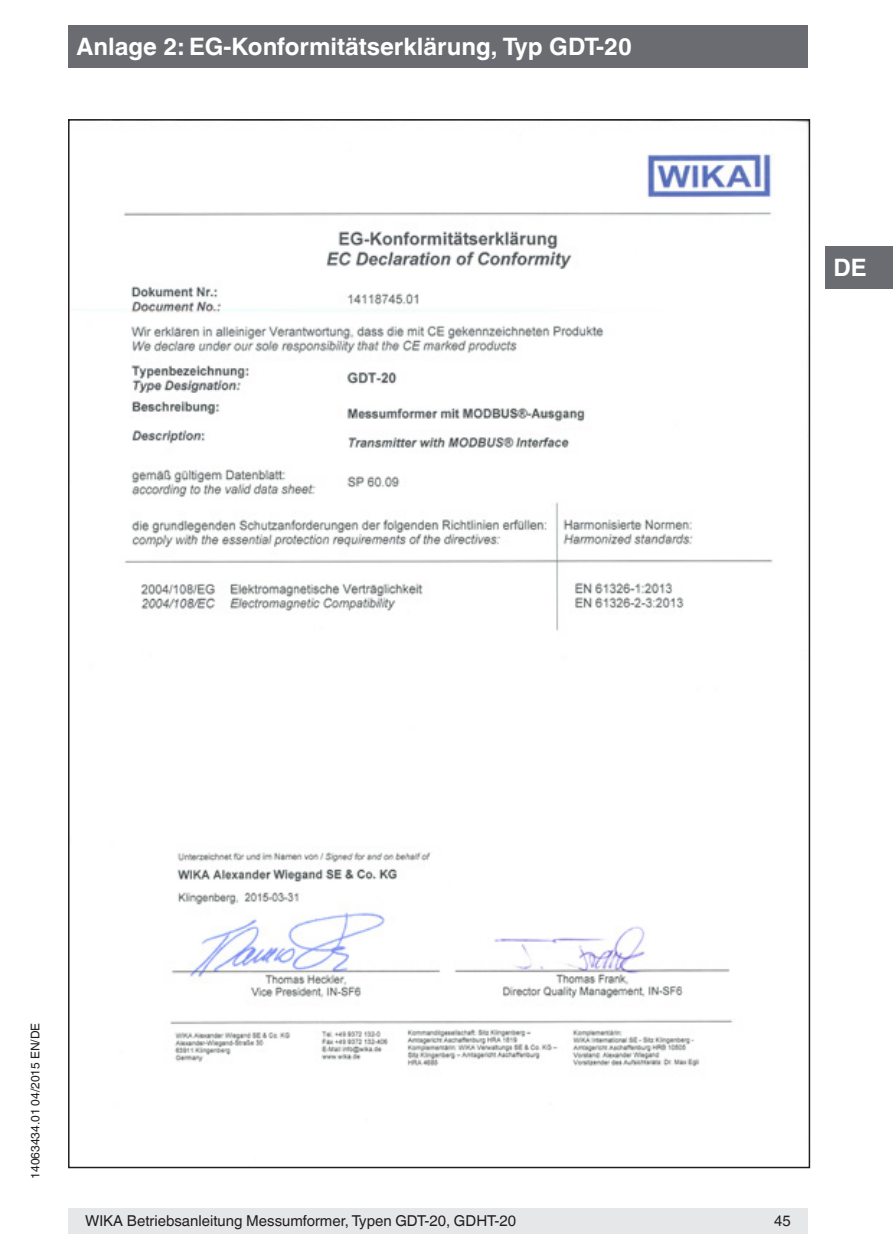
<style>
.page{position:relative;width:893px;height:1259px;background:#fff}
.page>*{position:absolute;margin:0;border:0;box-sizing:border-box;transform-origin:0 0}
.t1{font:700 24px "Helvetica World";color:#fff}
.t2{font:15px "Helvetica World";color:#231f20}
.t3{font:12px "Helvetica World";color:#231f20}
</style>
<div class="page">
<div style="left:68px;top:1208px;width:740px;height:25px;background:#e6e7e9"></div>
<div style="left:68px;top:26px;width:740px;height:42px;background:#6b6c72"></div>
<div style="left:825px;top:246px;width:68px;height:42px;background:#6b6c72"></div>
<img style="left:72px;top:122px;width:735px;height:945px">
<h1 class="t1" style="left:77px;top:33px;width:557px">Anlage 2: EG-Konformitätserklärung, Typ GDT-20</h1>
<h1 class="t1" style="left:833px;top:254px;width:35px">DE</h1>
<p class="t3" style="left:28px;top:1178px;width:157px;rotate:-90deg">14063434.01 04/2015 EN/DE</p>
<p class="t2" style="left:85px;top:1212px;width:433px">WIKA Betriebsanleitung Messumformer, Typen GDT-20, GDHT-20</p>
<p class="t2" style="left:774px;top:1212px;width:18px">45</p>
</div>
